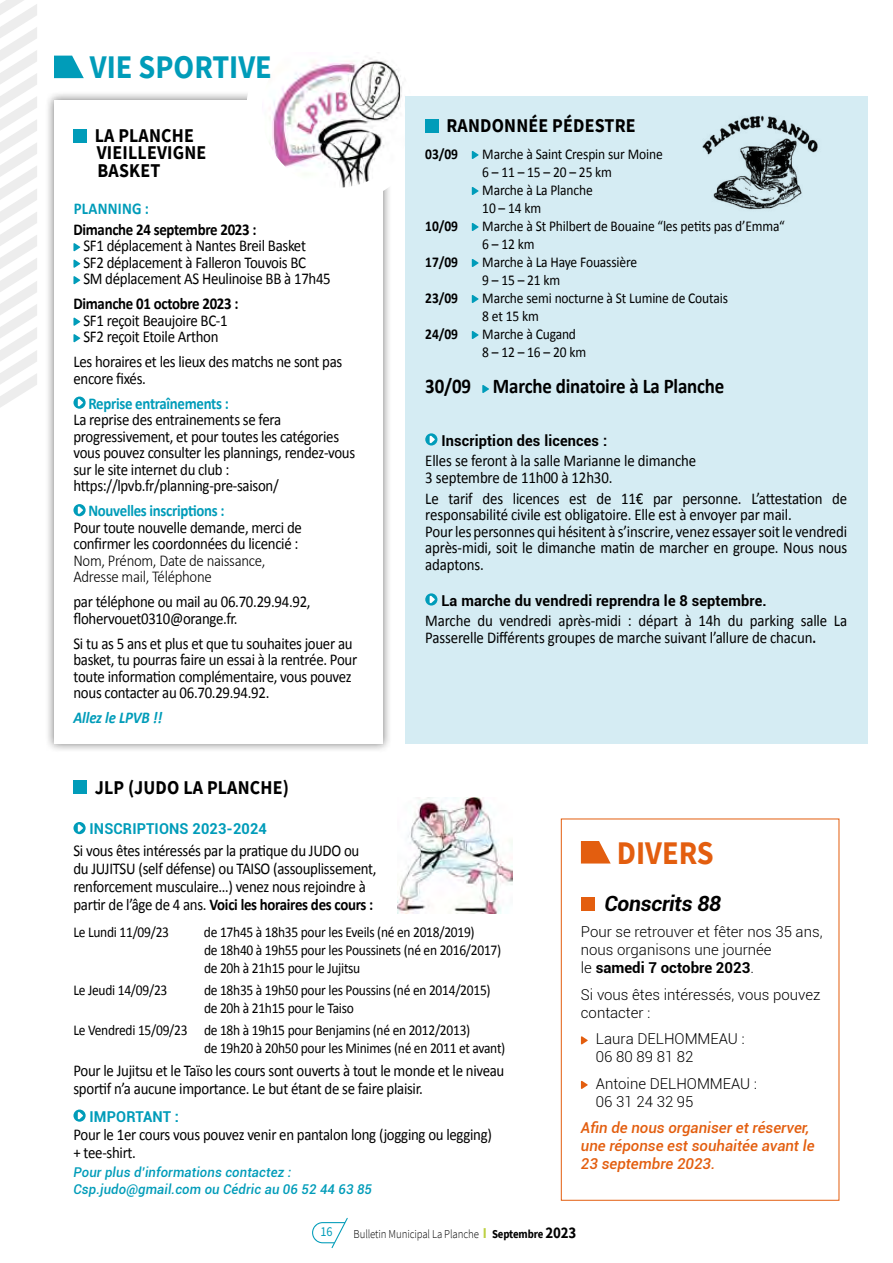
<style>
.page{position:relative;width:893px;height:1263px;background:#fff}
.page>*{position:absolute;margin:0;border:0;box-sizing:border-box;transform-origin:0 0}
.t1{font:700 33px "Source Sans Pro";color:#009cb9;scale:.92 1}
.t2{font:700 33px "Source Sans Pro";color:#e35e0f;scale:.92 1}
.t3{font:700 21px "Calibri";letter-spacing:-.01em;color:#000;scale:.9 1}
.t4{font:italic 700 21px "Roboto";letter-spacing:-.01em;color:#000}
.t5{font:700 19.5px/16.2px "Source Sans Pro";letter-spacing:.01em;color:#000;scale:.92 1}
.t6{font:16.5px/16.5px "Calibri";letter-spacing:-.02em;color:#000;scale:.9 1}
.t7{font:300 16.5px/16.5px "Calibri";letter-spacing:-.02em;color:#000;scale:.9 1}
.t8{font:700 16.5px "Calibri";letter-spacing:-.02em;color:#000;scale:.9 1}
.t9{font:700 16.5px "Calibri";letter-spacing:-.02em;color:#009cb9;scale:.9 1}
.t10{font:italic 700 16.5px "Calibri";letter-spacing:-.01em;color:#009cb9;scale:.9 1}
.t11{font:700 16.5px "Calibri";letter-spacing:.02em;color:#009cb9;scale:.9 1}
.t12{font:15px/18px "Calibri";letter-spacing:-.02em;color:#000;scale:.9 1}
.t13{font:300 15px/18px "Roboto";color:#000}
.t14{font:italic 500 15px/18px "Roboto";color:#e35e0f}
.t15{font:700 15px "Roboto";letter-spacing:.01em;color:#000}
.t16{font:700 15px "Roboto";letter-spacing:.01em;color:#009cb9}
.t17{font:700 15px "Calibri";letter-spacing:-.01em;color:#000;scale:.9 1}
.t18{font:13.65px "Source Sans Pro";color:#009cb9;scale:.9 1}
.t19{font:italic 500 13.5px/16.5px "Roboto";letter-spacing:.01em;color:#009cb9}
.t20{font:300 12px "Source Sans Pro";letter-spacing:-.01em;color:#000;scale:.9 1}
.s1{font-weight:700;font-size:15px}
.s2{font-weight:700}
.s3{font-weight:700;font-size:15px;color:#bdd143}
.s4{font-weight:700;font-size:16.5px}
</style>
<div class="page">
<svg style="left:0;top:0;width:37px;height:407px"></svg>
<svg style="left:312px;top:1218px;width:36px;height:30px"></svg>
<div style="left:45px;top:91px;width:347px;height:662px;background:#000;opacity:.5"></div>
<div style="left:54px;top:100px;width:329px;height:644px;background:#fff"></div>
<img style="left:263px;top:52px;width:139px;height:144px">
<div style="left:246px;top:19px;width:182px;height:184px;border:16px solid #fff;border-radius:50%"></div>
<svg style="left:54px;top:56px;width:30px;height:22px"></svg>
<div style="left:73px;top:129px;width:14px;height:13px;background:#009cb9"></div>
<svg style="left:73px;top:243px;width:7px;height:8px"></svg>
<svg style="left:73px;top:259px;width:7px;height:9px"></svg>
<svg style="left:73px;top:276px;width:7px;height:8px"></svg>
<svg style="left:73px;top:317px;width:7px;height:9px"></svg>
<svg style="left:73px;top:334px;width:7px;height:8px"></svg>
<svg style="left:73px;top:397px;width:13px;height:12px"></svg>
<svg style="left:78px;top:399px;width:5px;height:8px"></svg>
<svg style="left:73px;top:504px;width:13px;height:12px"></svg>
<svg style="left:78px;top:506px;width:5px;height:8px"></svg>
<div style="left:73px;top:780px;width:14px;height:14px;background:#009cb9"></div>
<svg style="left:73px;top:822px;width:13px;height:12px"></svg>
<svg style="left:78px;top:824px;width:5px;height:8px"></svg>
<svg style="left:73px;top:1109px;width:13px;height:13px"></svg>
<svg style="left:78px;top:1111px;width:5px;height:9px"></svg>
<div style="left:405px;top:96px;width:462px;height:648px;background:#d5ecf3"></div>
<div style="left:425px;top:119px;width:14px;height:13px;background:#009cb9"></div>
<svg style="left:472px;top:151px;width:7px;height:8px"></svg>
<svg style="left:472px;top:187px;width:7px;height:8px"></svg>
<svg style="left:472px;top:223px;width:7px;height:8px"></svg>
<svg style="left:472px;top:259px;width:7px;height:8px"></svg>
<svg style="left:472px;top:295px;width:7px;height:8px"></svg>
<svg style="left:472px;top:331px;width:7px;height:8px"></svg>
<svg style="left:482px;top:385px;width:7px;height:8px"></svg>
<svg style="left:425px;top:433px;width:12px;height:12px"></svg>
<svg style="left:430px;top:435px;width:5px;height:8px"></svg>
<svg style="left:425px;top:593px;width:12px;height:12px"></svg>
<svg style="left:430px;top:595px;width:5px;height:8px"></svg>
<img style="left:702px;top:115px;width:116px;height:95px">
<img style="left:398px;top:797px;width:114px;height:116px">
<svg style="left:581px;top:841px;width:30px;height:22px"></svg>
<div style="left:581px;top:897px;width:13px;height:14px;background:#e35e0f"></div>
<svg style="left:581px;top:1036px;width:7px;height:8px"></svg>
<svg style="left:581px;top:1081px;width:7px;height:8px"></svg>
<h1 class="t1" style="left:90px;top:45px;width:199px">VIE SPORTIVE</h1>
<p class="t5" style="left:95px;top:128px;width:123px">LA PLANCHE<br>VIEILLEVIGNE</p>
<p class="t5" style="left:98px;top:162px;width:70px">BASKET</p>
<p class="t11" style="left:74px;top:197px;width:85px">PLANNING :</p>
<p class="t8" style="left:73px;top:218px;width:205px">Dimanche 24 septembre 2023 :</p>
<p class="t6" style="left:83px;top:237px;width:276px">SF1 déplacement à Nantes Breil Basket<br>SF2 déplacement à Falleron Touvois BC<br>SM déplacement AS Heulinoise BB à 17h45</p>
<p class="t8" style="left:73px;top:292px;width:185px">Dimanche 01 octobre 2023 :</p>
<p class="t6" style="left:83px;top:311px;width:162px">SF1 reçoit Beaujoire BC-1<br>SF2 reçoit Etoile Arthon</p>
<p class="t6" style="left:73px;top:353px;width:300px">Les horaires et les lieux des matchs ne sont pas encore fixés.</p>
<p class="t9" style="left:88px;top:392px;width:158px">Reprise entraînements :</p>
<p class="t6" style="left:73px;top:411px;width:315px">La reprise des entrainements se fera progressivement, et pour toutes les catégories vous pouvez consulter les plannings, rendez-vous sur le site internet du club : https://lpvb.fr/planning-pre-saison/</p>
<p class="t9" style="left:88px;top:499px;width:153px">Nouvelles inscriptions :</p>
<p class="t6" style="left:73px;top:518px;width:255px">Pour toute nouvelle demande, merci de confirmer les coordonnées du licencié :</p>
<p class="t7" style="left:73px;top:552px;width:215px">Nom, Prénom, Date de naissance,<br>Adresse mail, Téléphone</p>
<p class="t6" style="left:73px;top:593px;width:265px">par téléphone ou mail au 06.70.29.94.92, flohervouet0310@orange.fr.</p>
<p class="t6" style="left:73px;top:634px;width:317px">Si tu as 5 ans et plus et que tu souhaites jouer au basket, tu pourras faire un essai à la rentrée. Pour toute information complémentaire, vous pouvez nous contacter au 06.70.29.94.92.</p>
<p class="t10" style="left:73px;top:707px;width:100px">Allez le LPVB !!</p>
<p class="t5" style="left:447px;top:118px;width:207px">RANDONNÉE PÉDESTRE</p>
<p class="t17" style="left:425px;top:143px;width:38px">03/09</p>
<p class="t12" style="left:482px;top:144px;width:202px">Marche à Saint Crespin sur Moine<br>6 – 11 – 15 – 20 – 25 km<br>Marche à La Planche<br>10 – 14 km</p>
<p class="t17" style="left:425px;top:215px;width:38px">10/09</p>
<p class="t12" style="left:482px;top:216px;width:338px">Marche à St Philbert de Bouaine “les petits pas d’Emma“<br>6 – 12 km</p>
<p class="t17" style="left:425px;top:251px;width:38px">17/09</p>
<p class="t12" style="left:482px;top:252px;width:174px">Marche à La Haye Fouassière<br>9 – 15 – 21 km</p>
<p class="t17" style="left:425px;top:287px;width:38px">23/09</p>
<p class="t12" style="left:482px;top:288px;width:274px">Marche semi nocturne à St Lumine de Coutais<br>8 et 15 km</p>
<p class="t17" style="left:425px;top:323px;width:38px">24/09</p>
<p class="t12" style="left:482px;top:324px;width:117px">Marche à Cugand<br>8 – 12 – 16 – 20 km</p>
<p class="t3" style="left:425px;top:371px;width:334px">30/09 Marche dinatoire à La Planche</p>
<p class="t15" style="left:441px;top:430px;width:167px">Inscription des licences :</p>
<p class="t6" style="left:425px;top:452px;width:302px">Elles se feront à la salle Marianne le dimanche<br>3 septembre de 11h00 à 12h30.</p>
<p class="t6" style="left:425px;top:489px;width:470px">Le tarif des licences est de 11€ par personne. L’attestation de responsabilité civile est obligatoire. Elle est à envoyer par mail.<br>Pour les personnes qui hésitent à s’inscrire, venez essayer soit le vendredi après-midi, soit le dimanche matin de marcher en groupe. Nous nous adaptons.</p>
<p class="t15" style="left:441px;top:590px;width:327px">La marche du vendredi reprendra le 8 septembre.</p>
<p class="t6" style="left:425px;top:612px;width:470px">Marche du vendredi après-midi : départ à 14h du parking salle La<br>Passerelle Différents groupes de marche suivant l’allure de chacun<span class="s1">.</span></p>
<p class="t5" style="left:95px;top:779px;width:212px">JLP (JUDO LA PLANCHE)</p>
<p class="t16" style="left:90px;top:818px;width:179px">INSCRIPTIONS 2023-2024</p>
<p class="t6" style="left:73px;top:841px;width:338px;line-height:18px">Si vous êtes intéressés par la pratique du JUDO ou du JUJITSU (self défense) ou TAISO (assouplissement, renforcement musculaire…) venez nous rejoindre à partir de l’âge de 4 ans. <span class="s2">Voici les horaires des cours :</span></p>
<p class="t12" style="left:73px;top:922px;width:108px">Le Lundi 11/09/23</p>
<p class="t12" style="left:204px;top:922px;width:332px">de 17h45 à 18h35 pour les Eveils (né en 2018/2019)<br>de 18h40 à 19h55 pour les Poussinets (né en 2016/2017) de 20h à 21h15 pour le Jujitsu</p>
<p class="t12" style="left:73px;top:980px;width:106px">Le Jeudi 14/09/23</p>
<p class="t12" style="left:204px;top:980px;width:320px">de 18h35 à 19h50 pour les Poussins (né en 2014/2015) de 20h à 21h15 pour le Taiso</p>
<p class="t12" style="left:204px;top:1021px;width:336px;text-indent:-131px">Le Vendredi 15/09/23 de 18h à 19h15 pour Benjamins (né en 2012/2013)<br>de 19h20 à 20h50 pour les Minimes (né en 2011 et avant)</p>
<p class="t6" style="left:73px;top:1060px;width:480px;line-height:18px">Pour le Jujitsu et le Taïso les cours sont ouverts à tout le monde et le niveau sportif n’a aucune importance. Le but étant de se faire plaisir.</p>
<p class="t16" style="left:90px;top:1106px;width:91px">IMPORTANT :</p>
<p class="t6" style="left:73px;top:1124px;width:466px;line-height:18px">Pour le 1er cours vous pouvez venir en pantalon long (jogging ou legging) + tee-shirt.</p>
<p class="t19" style="left:73px;top:1163px;width:300px">Pour plus d’informations contactez :<br>Csp.judo@gmail.com ou Cédric au 06 52 44 63 85</p>
<h1 class="t2" style="left:617px;top:830px;width:107px">DIVERS</h1>
<p class="t4" style="left:604px;top:888px;width:118px">Conscrits 88</p>
<p class="t13" style="left:581px;top:922px;width:243px">Pour se retrouver et fêter nos 35 ans, nous organisons une journée<br>le <span class="s2">samedi 7 octobre 2023</span>.</p>
<p class="t13" style="left:581px;top:985px;width:241px">Si vous êtes intéressés, vous pouvez contacter :</p>
<p class="t13" style="left:596px;top:1029px;width:150px">Laura DELHOMMEAU :<br>06 80 89 81 82</p>
<p class="t13" style="left:596px;top:1074px;width:163px">Antoine DELHOMMEAU :<br>06 31 24 32 95</p>
<p class="t14" style="left:581px;top:1118px;width:235px">Afin de nous organiser et réserver, une réponse est souhaitée avant le<br>23 septembre 2023.</p>
<p class="t18" style="left:320px;top:1223px;width:15px">16</p>
<p class="t20" style="left:354px;top:1227px;width:249px">Bulletin Municipal La Planche <span class="s3">I</span> <span class="s2">Septembre</span> <span class="s4">2023</span></p>
</div>
